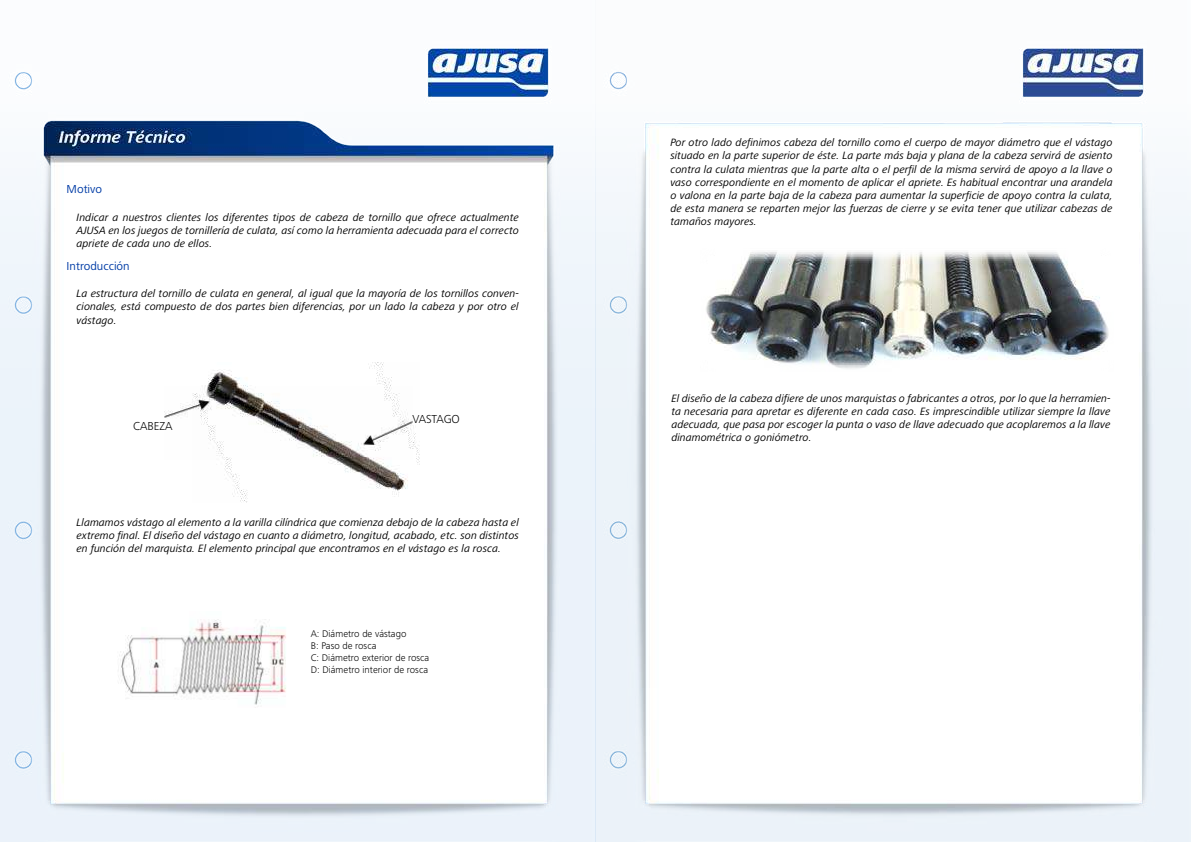
<style>
.page{position:relative;width:1191px;height:842px;background:#fff}
.page>*{position:absolute;margin:0;border:0;box-sizing:border-box;transform-origin:0 0}
.t1{font:12px "Frutiger Next LT";color:#003ca6}
.t2{font:300 12px "Frutiger Next LT";letter-spacing:-.01em;color:#000}
.t3{font:italic 11px/13.2px "Frutiger Next LT";color:#000;text-align:justify}
.t4{font:300 10px/12px "Frutiger Next LT";color:#000}
</style>
<div class="page">
<img style="left:0;top:48px;width:1190px;height:794px">
<img style="left:193px;top:363px;width:226px;height:139px">
<img style="left:164px;top:386px;width:248px;height:73px">
<img style="left:109px;top:612px;width:187px;height:97px">
<img style="left:700px;top:248px;width:413px;height:124px">
<p class="t1" style="left:67px;top:182px;width:37px">Motivo</p>
<p class="t3" style="left:77px;top:211px;width:444px">Indicar a nuestros clientes los diferentes tipos de cabeza de tornillo que ofrece actualmente AJUSA en los juegos de tornillería de culata, así como la herramienta adecuada para el correcto apriete de cada uno de ellos.</p>
<p class="t1" style="left:67px;top:259px;width:65px">Introducción</p>
<p class="t3" style="left:77px;top:288px;width:444px">La estructura del tornillo de culata en general, al igual que la mayoría de los tornillos conven&shy;cionales, está compuesto de dos partes bien diferencias, por un lado la cabeza y por otro el vástago.</p>
<p class="t2" style="left:133px;top:421px;width:41px">CABEZA</p>
<p class="t2" style="left:412px;top:415px;width:49px">VASTAGO</p>
<p class="t3" style="left:77px;top:516px;width:444px">Llamamos vástago al elemento a la varilla cilíndrica que comienza debajo de la cabeza hasta el extremo final. El diseño del vástago en cuanto a diámetro, longitud, acabado, etc. son distintos en función del marquista. El elemento principal que encontramos en el vástago es la rosca.</p>
<p class="t4" style="left:311px;top:628px;width:120px">A: Diámetro de vástago<br>B: Paso de rosca<br>C: Diámetro exterior de rosca<br>D: Diámetro interior de rosca</p>
<p class="t3" style="left:670px;top:137px;width:444px">Por otro lado definimos cabeza del tornillo como el cuerpo de mayor diámetro que el vástago situado en la parte superior de éste. La parte más baja y plana de la cabeza servirá de asiento contra la culata mientras que la parte alta o el perfil de la misma servirá de apoyo a la llave o vaso correspondiente en el momento de aplicar el apriete. Es habitual encontrar una arandela o valona en la parte baja de la cabeza para aumentar la superficie de apoyo contra la culata, de esta manera se reparten mejor las fuerzas de cierre y se evita tener que utilizar cabezas de tamaños mayores.</p>
<p class="t3" style="left:671px;top:392px;width:441px">El diseño de la cabeza difiere de unos marquistas o fabricantes a otros, por lo que la herramien&shy;ta necesaria para apretar es diferente en cada caso. Es imprescindible utilizar siempre la llave adecuada, que pasa por escoger la punta o vaso de llave adecuado que acoplaremos a la llave dinamométrica o goniómetro.</p>
</div>
